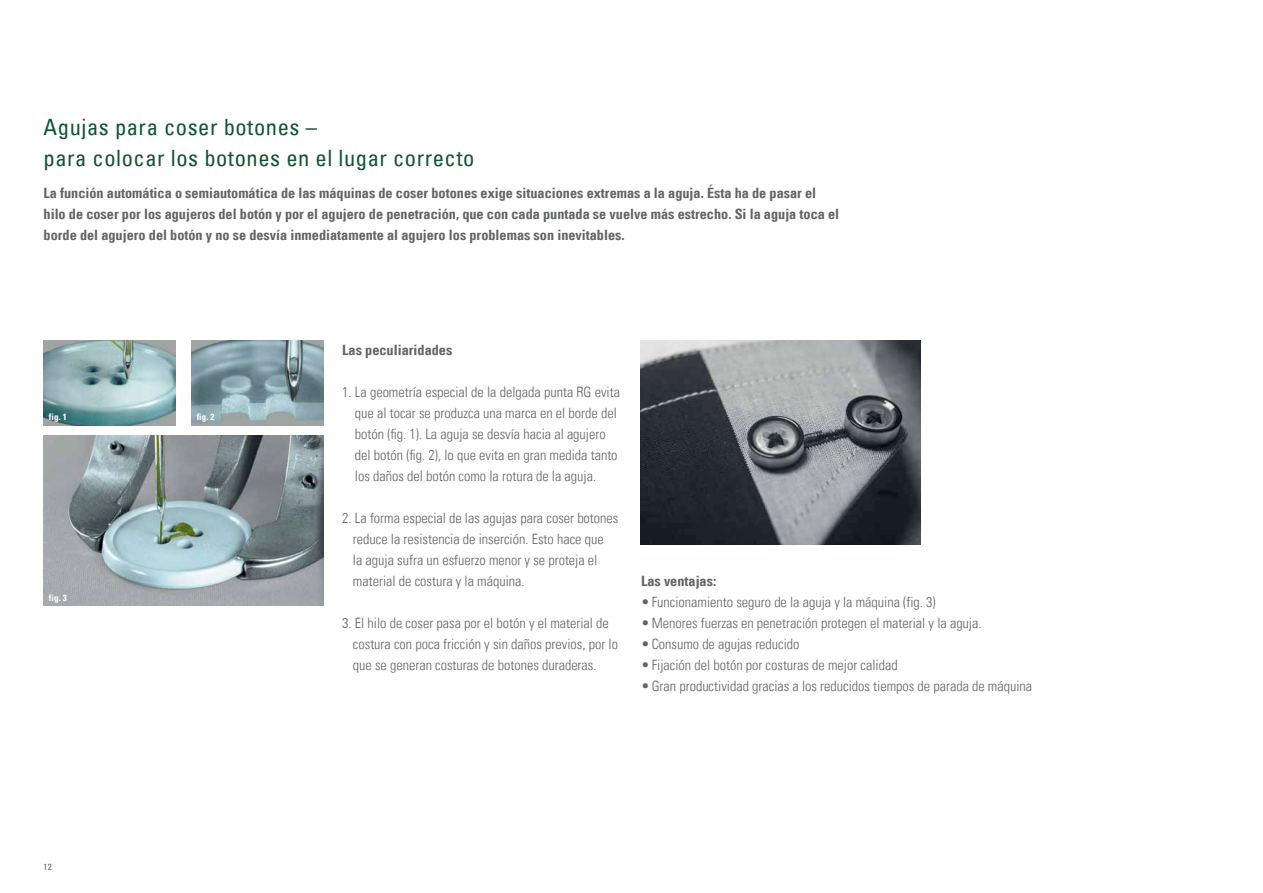
<style>
.page{position:relative;width:1263px;height:893px;background:#fff}
.page>*{position:absolute;margin:0;border:0;box-sizing:border-box;transform-origin:0 0}
.t1{font:condensed 22.5px/31.5px "Univers Com 57";letter-spacing:.025em;color:#105433}
.t2{font:14.25px/21px "Univers Com 47 Light Cond";color:#636466}
.t3{font:14.25px/21px "Univers Com 67 Bold Cond";color:#636466}
.t4{font:9px "Univers Com 67 Bold Cond";letter-spacing:.01em;color:#fff}
.t5{font:condensed 9px "Univers Com 57";color:#636466}
</style>
<div class="page">
<img style="left:640px;top:340px;width:281px;height:204px">
<img style="left:44px;top:436px;width:279px;height:170px">
<img style="left:191px;top:340px;width:132px;height:85px">
<img style="left:44px;top:340px;width:132px;height:85px">
<h1 class="t1" style="left:44px;top:111px;width:432px">Agujas para coser botones –<br>para colocar los botones en el lugar correcto</h1>
<p class="t3" style="left:44px;top:182px;width:797px">La función automática o semiautomática de las máquinas de coser botones exige situaciones extremas a la aguja. Ésta ha de pasar el hilo de coser por los agujeros del botón y por el agujero de penetración, que con cada puntada se vuelve más estrecho. Si la aguja toca el borde del agujero del botón y no se desvía inmediatamente al agujero los problemas son inevitables.</p>
<p class="t4" style="left:49px;top:411px;width:19px">fig. 1</p>
<p class="t4" style="left:49px;top:592px;width:19px">fig. 3</p>
<p class="t5" style="left:44px;top:861px;width:10px">12</p>
<p class="t4" style="left:197px;top:411px;width:19px">fig. 2</p>
<p class="t3" style="left:342px;top:340px;width:112px">Las peculiaridades</p>
<p class="t2" style="left:355px;top:382px;width:267px;text-indent:-13px">1. La geometría especial de la delgada punta RG evita que al tocar se produzca una marca en el borde del botón (fig. 1). La aguja se desvía hacia al agujero del botón (fig. 2), lo que evita en gran medida tanto los daños del botón como la rotura de la aguja.</p>
<p class="t2" style="left:353px;top:508px;width:267px;text-indent:-11px">2. La forma especial de las agujas para coser botones reduce la resistencia de inserción. Esto hace que<br>la aguja sufra un esfuerzo menor y se proteja el material de costura y la máquina.</p>
<p class="t2" style="left:353px;top:613px;width:267px;text-indent:-11px">3. El hilo de coser pasa por el botón y el material de costura con poca fricción y sin daños previos, por lo que se generan costuras de botones duraderas.</p>
<p class="t3" style="left:641px;top:571px;width:77px">Las ventajas:</p>
<p class="t2" style="left:641px;top:592px;width:296px">•Funcionamiento seguro de la aguja y la máquina (fig. 3)</p>
<p class="t2" style="left:641px;top:613px;width:342px">•Menores fuerzas en penetración protegen el material y la aguja.</p>
<p class="t2" style="left:641px;top:634px;width:160px">•Consumo de agujas reducido</p>
<p class="t2" style="left:641px;top:655px;width:258px">•Fijación del botón por costuras de mejor calidad</p>
<p class="t2" style="left:641px;top:676px;width:393px">•Gran productividad gracias a los reducidos tiempos de parada de máquina</p>
</div>
